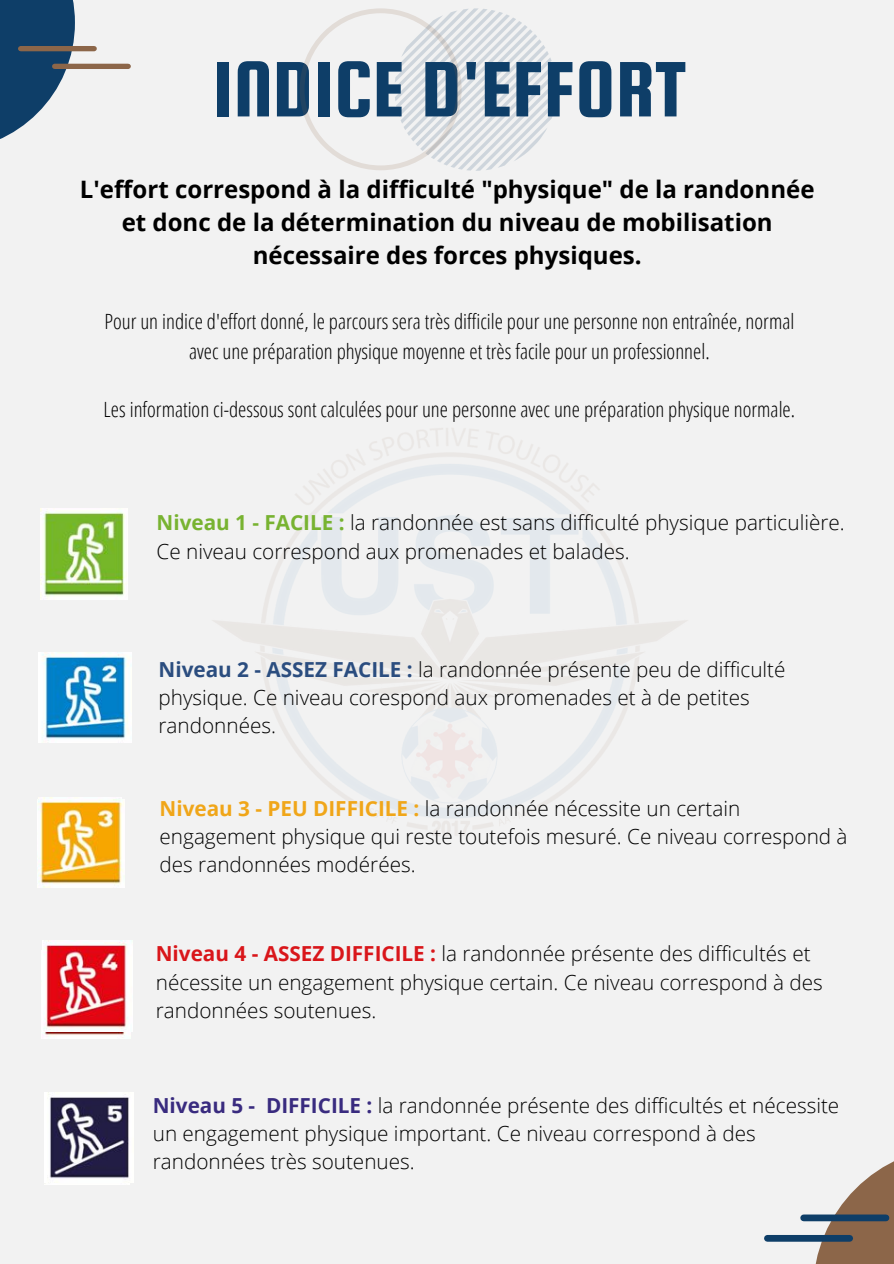
<style>
.page{position:relative;width:894px;height:1264px;background:#fff}
.page>*{position:absolute;margin:0;border:0;box-sizing:border-box;transform-origin:0 0}
.t1{font:84px "Squada One";color:#0e3e68}
.t2{font:700 24px/32.7px "Open Sans";color:#000;text-align:center}
.t3{font:300 21px/29.2px "Open Sans Condensed";color:#000;text-align:center}
.t4{font:300 20.7px/28.2px "Open Sans";color:#000}
.s1{font-weight:700;color:#78b331}
.s2{font-weight:700;color:#2b4d7f}
.s3{font-weight:700;color:#f0a619}
.s4{font-weight:700;color:#d9161a}
.s5{font-weight:700;color:#392b7f}
</style>
<div class="page">
<div style="left:0;top:0;width:893px;height:1263px;background:#f2f2f2"></div>
<img style="left:44px;top:1182px;width:86px;height:2px">
<img style="left:44px;top:1092px;width:89px;height:90px">
<img style="left:37px;top:428px;width:650px;height:531px">
<img style="left:40px;top:509px;width:87px;height:90px">
<img style="left:38px;top:652px;width:94px;height:90px">
<img style="left:37px;top:799px;width:87px;height:88px">
<img style="left:39px;top:797px;width:82px;height:90px">
<img style="left:41px;top:950px;width:89px;height:88px">
<img style="left:42px;top:940px;width:90px;height:91px">
<svg style="left:300px;top:8px;width:257px;height:163px"></svg>
<svg style="left:0;top:0;width:75px;height:139px"></svg>
<div style="left:21px;top:46px;width:73px;height:5px;background:#8c6649"></div>
<div style="left:55px;top:64px;width:73px;height:5px;background:#8c6649"></div>
<svg style="left:812px;top:1162px;width:81px;height:101px"></svg>
<div style="left:803px;top:1214px;width:82px;height:7px;background:#0e3e68"></div>
<div style="left:767px;top:1234px;width:82px;height:7px;background:#0e3e68"></div>
<p class="t1" style="left:213px;top:44px;width:475px">INDICE D'EFFORT</p>
<p class="t2" style="left:80px;top:172px;width:736px">L'effort correspond à la difficulté "physique" de la randonnée et donc de la détermination du niveau de mobilisation nécessaire des forces physiques.</p>
<p class="t3" style="left:104px;top:306px;width:691px">Pour un indice d'effort donné, le parcours sera très difficile pour une personne non entraînée, normal avec une préparation physique moyenne et très facile pour un professionnel.</p>
<p class="t3" style="left:104px;top:394px;width:692px">Les information ci-dessous sont calculées pour une personne avec une préparation physique normale.</p>
<p class="t4" style="left:156px;top:508px;width:689px"><span class="s1">Niveau 1 - FACILE :</span> la randonnée est sans difficulté physique particulière.</p>
<p class="t4" style="left:156px;top:536px;width:474px">Ce niveau correspond aux promenades et balades.</p>
<p class="t4" style="left:158px;top:654px;width:628px"><span class="s2">Niveau 2 - ASSEZ FACILE :</span> la randonnée présente peu de difficulté physique. Ce niveau corespond aux promenades et à de petites randonnées.</p>
<p class="t4" style="left:159px;top:793px;width:689px"><span class="s3">Niveau 3 - PEU DIFFICILE :</span> la randonnée nécessite un certain engagement physique qui reste toutefois mesuré. Ce niveau correspond à des randonnées modérées.</p>
<p class="t4" style="left:156px;top:939px;width:668px"><span class="s4">Niveau 4 - ASSEZ DIFFICILE :</span> la randonnée présente des difficultés et nécessite un engagement physique certain. Ce niveau correspond à des randonnées soutenues.</p>
<p class="t4" style="left:153px;top:1090px;width:687px"><span class="s5">Niveau 5 - DIFFICILE :</span> la randonnée présente des difficultés et nécessite un engagement physique important. Ce niveau correspond à des randonnées très soutenues.</p>
</div>
